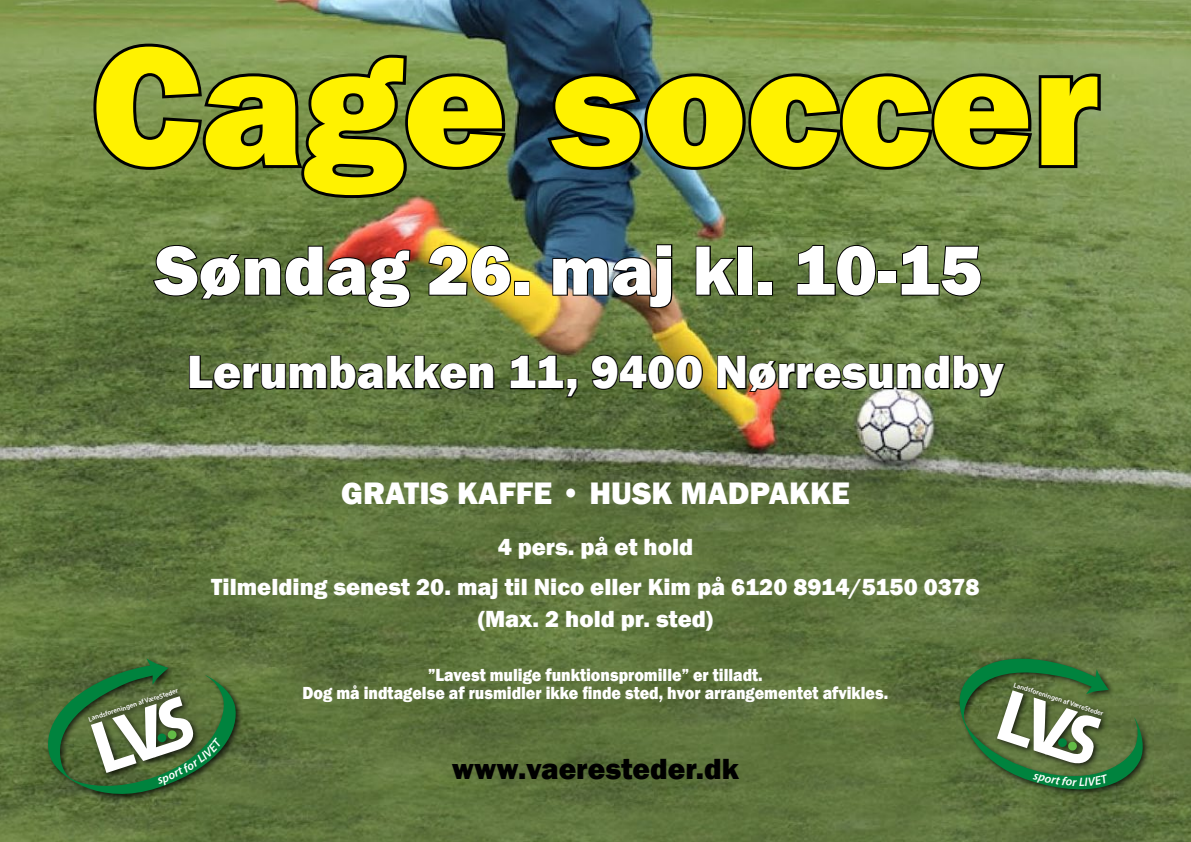
<style>
.page{position:relative;width:1191px;height:842px;background:#fff}
.page>*{position:absolute;margin:0;border:0;box-sizing:border-box;transform-origin:0 0}
.t1{font:800 175px "Franklin Gothic";color:#fff200}
.t2{font:800 72px "Franklin Gothic";color:#fff}
.t3{font:800 48px "Franklin Gothic";color:#fff}
.t4{font:800 32px "Franklin Gothic";color:#fff}
.t5{font:800 30px "Franklin Gothic";color:#000}
.t6{font:800 24px/40.1px "Franklin Gothic";color:#fff;text-align:center}
.t7{font:800 18px/18px "Franklin Gothic";color:#fff;text-align:center;scale:.9 1}
.t8{font:600 6.9px "Myriad Pro";color:#fff}
</style>
<div class="page">
<img style="left:0;top:0;width:1191px;height:842px">
<svg style="left:90px;top:41px;width:419px;height:160px;background:#62763f"></svg>
<svg style="left:543px;top:70px;width:560px;height:103px;background:#516442"></svg>
<svg style="left:152px;top:244px;width:259px;height:65px;background:#54592e"></svg>
<svg style="left:427px;top:244px;width:85px;height:53px;background:#98902c"></svg>
<div style="left:514px;top:281px;width:15px;height:15px;border:2px solid #000"></div>
<img style="left:551px;top:243px;width:122px;height:66px">
<svg style="left:694px;top:245px;width:44px;height:52px;background:#556937"></svg>
<div style="left:737px;top:246px;width:16px;height:50px;border:2px solid #000"></div>
<div style="left:757px;top:281px;width:16px;height:15px;border:2px solid #000"></div>
<svg style="left:796px;top:244px;width:81px;height:53px;background:#556939"></svg>
<div style="left:877px;top:270px;width:20px;height:13px;border:2px solid #000"></div>
<svg style="left:899px;top:244px;width:83px;height:53px;background:#5a6d3c"></svg>
<svg style="left:188px;top:354px;width:307px;height:37px;background:#47582d"></svg>
<svg style="left:509px;top:354px;width:69px;height:44px;background:#4a5c2e"></svg>
<svg style="left:590px;top:354px;width:114px;height:37px;background:#505a27"></svg>
<svg style="left:716px;top:345px;width:290px;height:53px;background:#606c3d"></svg>
<div style="left:956px;top:655px;width:194px;height:142px;background:#000;opacity:.75"></div>
<div style="left:44px;top:655px;width:199px;height:146px;background:#000;opacity:.75"></div>
<svg style="left:956px;top:647px;width:188px;height:155px;background:#5a7d4d"></svg>
<svg style="left:41px;top:658px;width:198px;height:149px;background:#57794a"></svg>
<h1 class="t1" style="left:91px;top:-7px;width:1009px">Cage soccer</h1>
<h2 class="t2" style="left:155px;top:224px;width:828px">Søndag 26. maj kl. 10-15</h2>
<h3 class="t3" style="left:187px;top:341px;width:818px">Lerumbakken 11, 9400 Nørresundby</h3>
<p class="t8" style="left:87px;top:715px;width:95px;rotate:-18deg">Landsforeningen af VæreSteder</p>
<h3 class="t4" style="left:341px;top:472px;width:510px">gratis kaffe • Husk madpakke</h3>
<h3 class="t6" style="left:211px;top:527px;width:770px">4 pers. på et hold<br>Tilmelding senest 20. maj til Nico eller Kim på 6120 8914/5150 0378</h3>
<h3 class="t6" style="left:478px;top:599px;width:236px">(Max. 2 hold pr. sted)</h3>
<p class="t7" style="left:302px;top:666px;width:652px">”Lavest mulige funktionspromille” er tilladt.<br>Dog må indtagelse af rusmidler ikke finde sted, hvor arrangementet afvikles.</p>
<h3 class="t5" style="left:452px;top:750px;width:288px">www.vaeresteder.dk</h3>
<p class="t8" style="left:1015px;top:680px;width:95px;rotate:18deg">Landsforeningen af VæreSteder</p>
</div>
